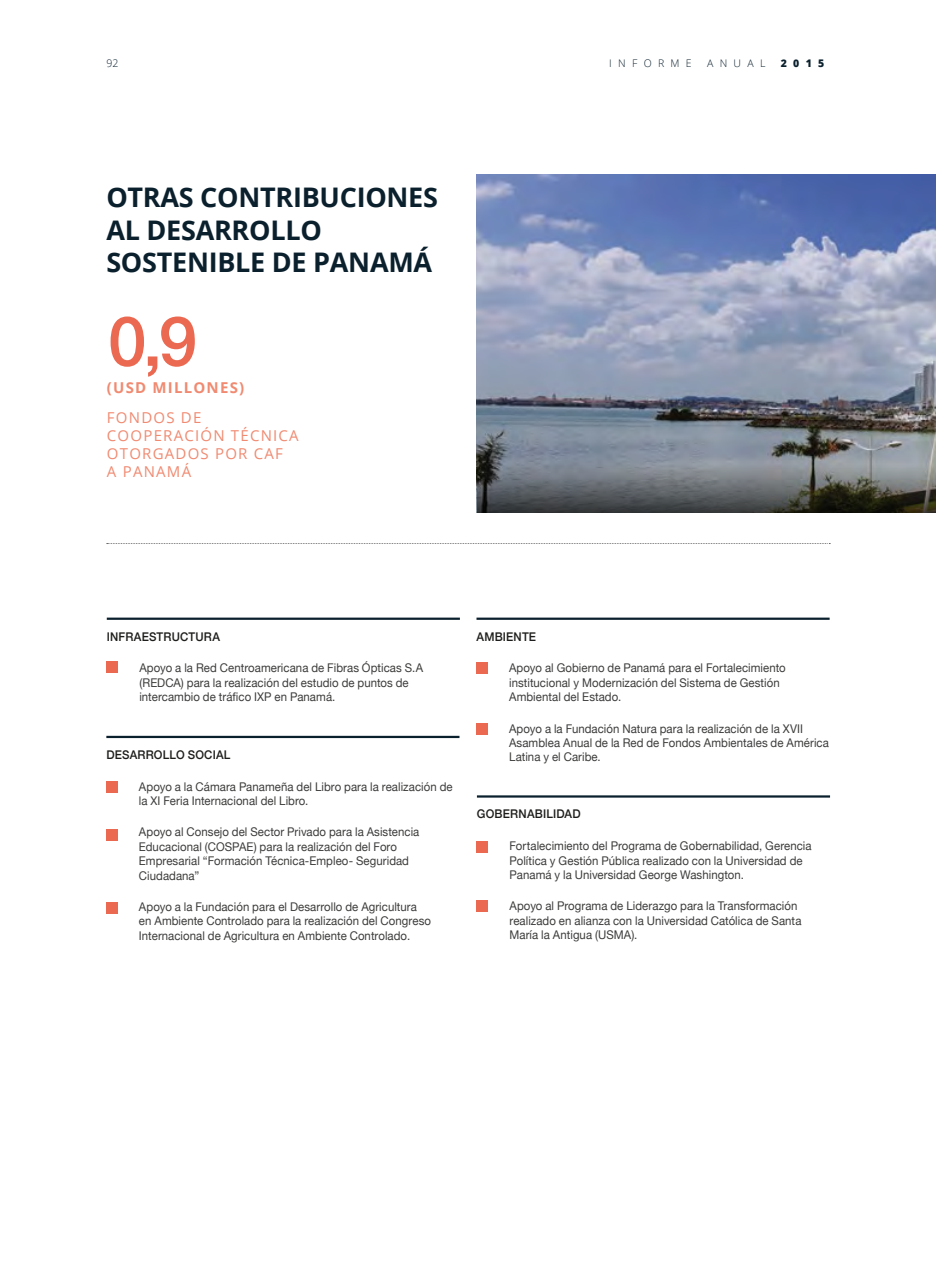
<style>
.page{position:relative;width:936px;height:1276px;background:#fff}
.page>*{position:absolute;margin:0;border:0;box-sizing:border-box;transform-origin:0 0}
.t1{font:500 69px "Helvetica Neue LT Std";color:#eb6851}
.t2{font:700 27px "Open Sans";letter-spacing:-.01em;color:#0b202d}
.t3{font:15px/18px "Open Sans";letter-spacing:.08em;color:#f08a71}
.t4{font:700 15px "Open Sans";letter-spacing:.08em;color:#f08a71}
.t5{font:12px/14.4px "Helvetica Neue";letter-spacing:.005em;color:#3c3c3b;scale:.95 1}
.t6{font:500 12px "Helvetica Neue";letter-spacing:.015em;color:#1d1d1b;scale:.95 1}
.t7{font:300 10.5px "Open Sans";letter-spacing:.6em;color:#0b202d}
.t8{font:800 10.5px "Open Sans";color:#0b202d}
</style>
<div class="page">
<img style="left:476px;top:174px;width:459px;height:338px">
<svg style="left:477px;top:456px;width:458px;height:56px;background:#64686b"></svg>
<svg style="left:107px;top:543px;width:723px;height:1px"></svg>
<hr style="left:477px;top:795px;width:353px;height:2px;background:#0b202d">
<div style="left:476px;top:841px;width:12px;height:11px;background:#eb6851"></div>
<div style="left:476px;top:900px;width:12px;height:12px;background:#eb6851"></div>
<hr style="left:107px;top:617px;width:353px;height:3px;background:#0b202d">
<div style="left:106px;top:661px;width:12px;height:11px;background:#eb6851"></div>
<hr style="left:106px;top:736px;width:353px;height:2px;background:#0b202d">
<div style="left:106px;top:781px;width:12px;height:12px;background:#eb6851"></div>
<div style="left:106px;top:829px;width:12px;height:12px;background:#eb6851"></div>
<div style="left:106px;top:902px;width:12px;height:11px;background:#eb6851"></div>
<hr style="left:476px;top:617px;width:353px;height:3px;background:#0b202d">
<div style="left:476px;top:662px;width:12px;height:11px;background:#eb6851"></div>
<div style="left:476px;top:723px;width:12px;height:11px;background:#eb6851"></div>
<p class="t7" style="left:106px;top:56px;width:13px">92</p>
<p class="t7" style="left:609px;top:56px;width:84px">INFORME</p>
<p class="t7" style="left:707px;top:56px;width:60px">ANUAL</p>
<p class="t8" style="left:780px;top:55px;width:45px">2015</p>
<h2 class="t2" style="left:106px;top:178px;width:18px">OTRAS</h2>
<h2 class="t2" style="left:200px;top:178px;width:54px">CONTRI</h2>
<h2 class="t2" style="left:302px;top:178px;width:102px">BUCIONES</h2>
<h2 class="t2" style="left:106px;top:211px;width:58px">AL DESARR</h2>
<h2 class="t2" style="left:249px;top:211px;width:74px">OLLO</h2>
<h2 class="t2" style="left:106px;top:243px;width:52px">SOSTENI</h2>
<h2 class="t2" style="left:217px;top:243px;width:193px">BLE DE PANAMÁ</h2>
<h1 class="t1" style="left:108px;top:300px;width:91px">0,9</h1>
<p class="t4" style="left:107px;top:377px;width:111px">(USD MI LLONES</p>
<p class="t4" style="left:239px;top:377px;width:7px">)</p>
<p class="t3" style="left:107px;top:408px;width:193px">FON DOS DE<br>COOPERACIÓN TÉCN ICA<br>OTORGADOS POR CAF<br>A PANAMÁ</p>
<p class="t6" style="left:107px;top:626px;width:121px">INFRAESTRUCTURA</p>
<p class="t5" style="left:139px;top:661px;width:300px">Apoyo a la Red Centroamericana de Fibras Ópticas S.A (REDCA) para la realización del estudio de puntos de intercambio de tráfico IXP en Panamá.</p>
<p class="t6" style="left:106px;top:745px;width:132px">DESARROLLO SOCIAL</p>
<p class="t5" style="left:139px;top:780px;width:331px">Apoyo a la Cámara Panameña del Libro para la realización de la XI Feria Internacional del Libro.</p>
<p class="t5" style="left:139px;top:825px;width:297px">Apoyo al Consejo del Sector Privado para la Asistencia Educacional (COSPAE) para la realización del Foro Empresarial “Formación Técnica-Empleo- Seguridad Ciudadana”</p>
<p class="t5" style="left:139px;top:900px;width:309px">Apoyo a la Fundación para el Desarrollo de Agricultura en Ambiente Controlado para la realización del Congreso<br>Internacional de Agricultura en Ambiente Controlado.</p>
<p class="t6" style="left:476px;top:626px;width:64px">AMBIENTE</p>
<p class="t5" style="left:509px;top:661px;width:293px">Apoyo al Gobierno de Panamá para el Fortalecimiento institucional y Modernización del Sistema de Gestión<br>Ambiental del Estado.</p>
<p class="t5" style="left:509px;top:722px;width:338px">Apoyo a la Fundación Natura para la realización de la XVII<br>Asamblea Anual de la Red de Fondos Ambientales de América<br>Latina y el Caribe.</p>
<p class="t6" style="left:477px;top:804px;width:111px">GOBERNABILIDAD</p>
<p class="t5" style="left:509px;top:839px;width:319px">Fortalecimiento del Programa de Gobernabilidad, Gerencia<br>Política y Gestión Pública realizado con la Universidad de<br>Panamá y la Universidad George Washington.</p>
<p class="t5" style="left:509px;top:899px;width:309px">Apoyo al Programa de Liderazgo para la Transformación realizado en alianza con la Universidad Católica de Santa<br>María la Antigua (USMA).</p>
</div>
